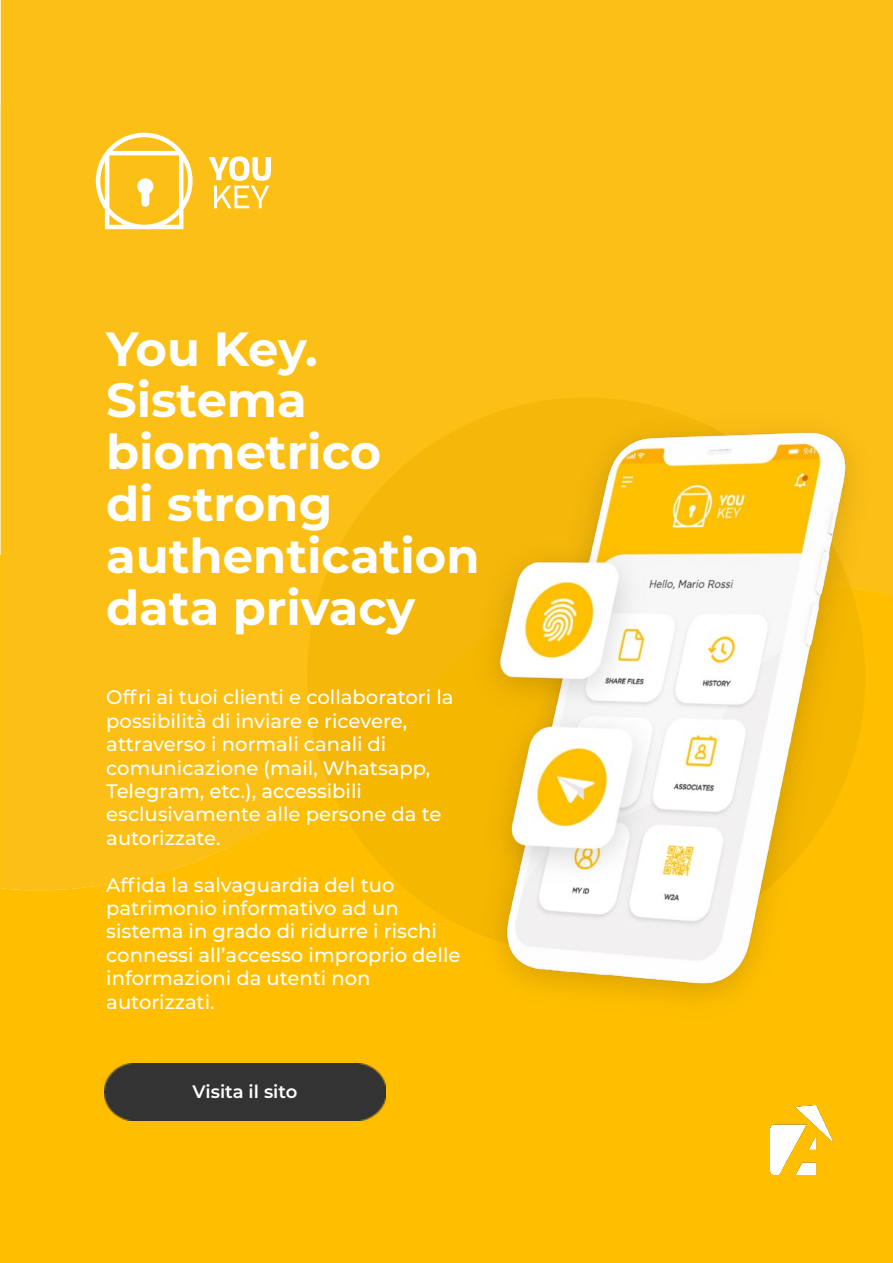
<style>
.page{position:relative;width:893px;height:1263px;background:#fff}
.page>*{position:absolute;margin:0;border:0;box-sizing:border-box;transform-origin:0 0}
.t1{font:700 48px/51.9px "Montserrat";color:#fff}
.t2{font:500 19.5px/23.4px "Montserrat";color:#fff}
.t3{font:600 18px "Montserrat";color:#fff}
</style>
<div class="page">
<img style="left:0;top:1px;width:892px;height:1261px">
<svg style="left:209px;top:157px;width:62px;height:51px"></svg>
<svg style="left:96px;top:133px;width:96px;height:96px"></svg>
<div style="left:307px;top:398px;width:558px;height:558px;background:#f4b70a;border-radius:50%"></div>
<img style="left:473px;top:412px;width:400px;height:607px">
<img style="left:770px;top:1106px;width:64px;height:69px">
<div style="left:104px;top:1064px;width:281px;height:57px;background:#333334"></div>
<h1 class="t1" style="left:106px;top:320px;width:213px">You Key.</h1>
<h1 class="t1" style="left:106px;top:372px;width:276px">Sistema biometrico</h1>
<h1 class="t1" style="left:106px;top:476px;width:375px">di strong authentication data privacy</h1>
<p class="t2" style="left:106px;top:685px;width:349px">Offri ai tuoi clienti e collaboratori la possibilità̀di inviare e ricevere, attraverso i normali canali di comunicazione (mail, Whatsapp,<br>Telegram, etc.), accessibili esclusivamente alle persone da te autorizzate.</p>
<p class="t2" style="left:106px;top:872px;width:356px">Affida la salvaguardia del tuo patrimonio informativo ad un sistema in grado di ridurre i rischi connessi all’accesso improprio delle informazioni da utenti non autorizzati.</p>
<p class="t3" style="left:192px;top:1078px;width:106px">Visita il sito</p>
</div>
